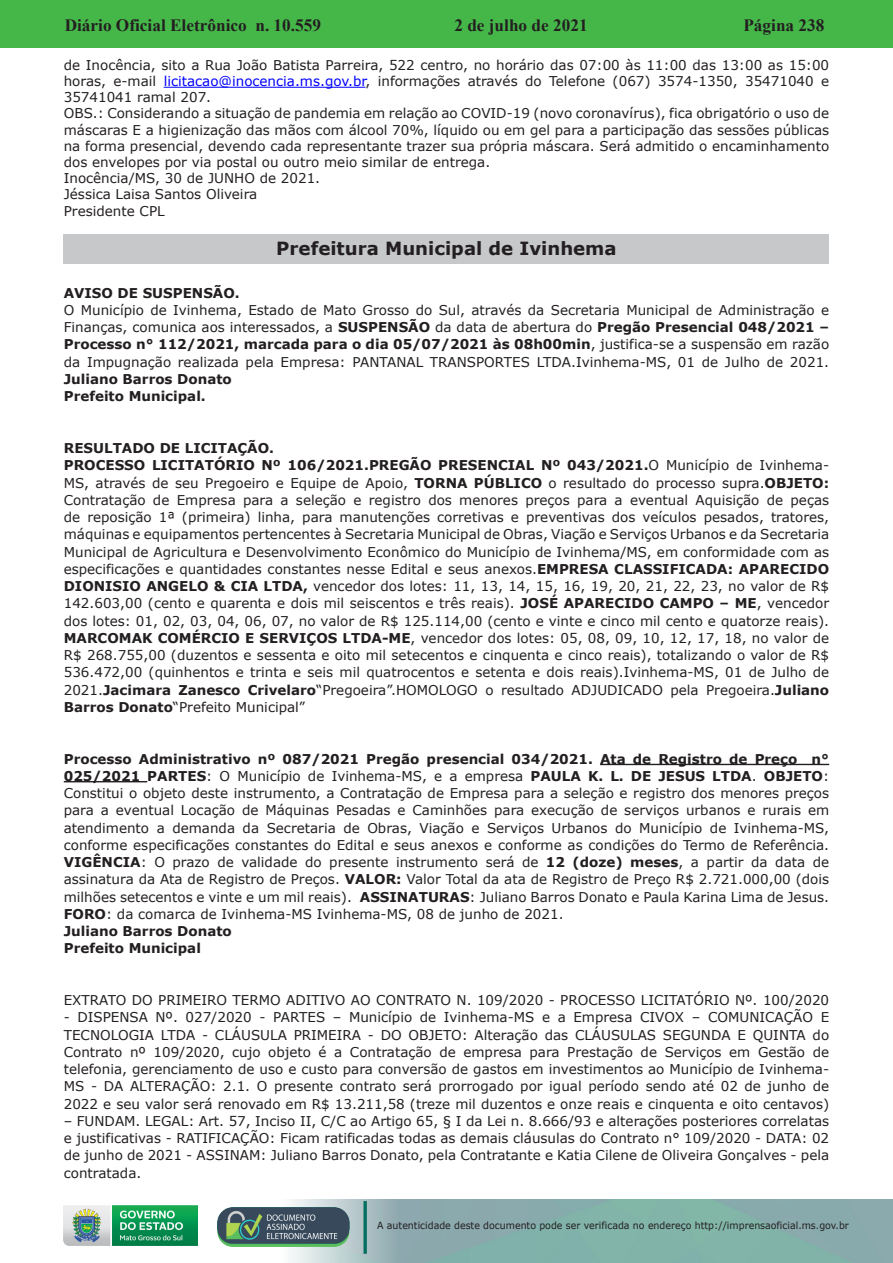
<style>
.page{position:relative;width:893px;height:1263px;background:#fff}
.page>*{position:absolute;margin:0;border:0;box-sizing:border-box;transform-origin:0 0}
.Prefeituras_e_Câmara{font:700 18.15px "Verdana";color:#231f20}
.t1{font:700 17.25px "Times New Roman";color:#231f20}
.heading_1{font:13.5px/17.2px "Verdana";color:#231f20;text-align:justify}
.heading_1-2{font:700 13.5px "Verdana";color:#231f20}
.t2{font:9.9px "Verdana";color:#231f20;scale:.95 1}
.s1{color:#00f}
.s2{font-weight:700}
</style>
<div class="page">
<div style="left:0;top:0;width:893px;height:48px;background:#45b749"></div>
<img style="left:63px;top:1199px;width:830px;height:64px">
<img style="left:364px;top:1202px;width:2px;height:51px">
<img style="left:218px;top:1207px;width:132px;height:39px">
<img style="left:64px;top:1205px;width:134px;height:41px">
<hr style="left:164px;top:87px;width:201px;height:1px;background:#00f">
<hr style="left:600px;top:764px;width:229px;height:1px;background:#231f20">
<hr style="left:64px;top:781px;width:83px;height:1px;background:#231f20">
<div style="left:64px;top:234px;width:765px;height:30px;background:#c7c8ca"></div>
<p class="t1" style="left:65px;top:13px;width:258px">Diário Oficial Eletrônico n. 10.559</p>
<p class="t1" style="left:454px;top:13px;width:135px">2 de julho de 2021</p>
<p class="t1" style="left:743px;top:13px;width:82px">Página 238</p>
<p class="heading_1" style="left:64px;top:57px;width:767px;line-height:16.2px">de Inocência, sito a Rua João Batista Parreira, 522 centro, no horário das 07:00 às 11:00 das 13:00 as 15:00 horas, e-mail <span class="s1">licitacao@inocencia.ms.gov.br</span>, informações através do Telefone (067) 3574-1350, 35471040 e 35741041 ramal 207.</p>
<p class="heading_1" style="left:64px;top:105px;width:767px;line-height:16.2px">OBS.: Considerando a situação de pandemia em relação ao COVID-19 (novo coronavírus), fica obrigatório o uso de máscaras E a higienização das mãos com álcool 70%, líquido ou em gel para a participação das sessões públicas na forma presencial, devendo cada representante trazer sua própria máscara. Será admitido o encaminhamento dos envelopes por via postal ou outro meio similar de entrega.</p>
<p class="heading_1" style="left:64px;top:170px;width:258px">Inocência/MS, 30 de JUNHO de 2021.</p>
<p class="heading_1" style="left:64px;top:186px;width:195px">Jéssica Laisa Santos Oliveira</p>
<p class="heading_1" style="left:64px;top:202px;width:102px">Presidente CPL</p>
<p class="Prefeituras_e_Câmara" style="left:276px;top:236px;width:342px">Prefeitura Municipal de Ivinhema</p>
<p class="heading_1-2" style="left:64px;top:283px;width:177px">AVISO DE SUSPENSÃO.</p>
<p class="heading_1" style="left:64px;top:301px;width:767px">O Município de Ivinhema, Estado de Mato Grosso do Sul, através da Secretaria Municipal de Administração e Finanças, comunica aos interessados, a <span class="s2">SUSPENSÃO</span> da data de abertura do <span class="s2">Pregão Presencial 048/2021 – Processo n° 112/2021, marcada para o dia 05/07/2021 às 08h00min</span>, justifica-se a suspensão em razão da Impugnação realizada pela Empresa: PANTANAL TRANSPORTES LTDA.Ivinhema-MS, 01 de Julho de 2021.<br><span class="s2">Juliano Barros Donato</span></p>
<p class="heading_1-2" style="left:64px;top:387px;width:144px">Prefeito Municipal.</p>
<p class="heading_1-2" style="left:64px;top:438px;width:212px">RESULTADO DE LICITAÇÃO.</p>
<p class="heading_1" style="left:64px;top:457px;width:767px"><span class="s2">PROCESSO LICITATÓRIO Nº 106/2021.PREGÃO PRESENCIAL Nº 043/2021.</span>O Município de Ivinhema-MS, através de seu Pregoeiro e Equipe de Apoio, <span class="s2">TORNA PÚBLICO</span> o resultado do processo supra.<span class="s2">OBJETO:<br></span>Contratação de Empresa para a seleção e registro dos menores preços para a eventual Aquisição de peças de reposição 1ª (primeira) linha, para manutenções corretivas e preventivas dos veículos pesados, tratores, máquinas e equipamentos pertencentes à Secretaria Municipal de Obras, Viação e Serviços Urbanos e da Secretaria Municipal de Agricultura e Desenvolvimento Econômico do Município de Ivinhema/MS, em conformidade com as especificações e quantidades constantes nesse Edital e seus anexos.<span class="s2">EMPRESA CLASSIFICADA: APARECIDO DIONISIO ANGELO &amp; CIA LTDA,</span> vencedor dos lotes: 11, 13, 14, 15, 16, 19, 20, 21, 22, 23, no valor de R$ 142.603,00 (cento e quarenta e dois mil seiscentos e três reais). <span class="s2">JOSÉ APARECIDO CAMPO – ME</span>, vencedor dos lotes: 01, 02, 03, 04, 06, 07, no valor de R$ 125.114,00 (cento e vinte e cinco mil cento e quatorze reais).<br><span class="s2">MARCOMAK COMÉRCIO E SERVIÇOS LTDA-ME</span>, vencedor dos lotes: 05, 08, 09, 10, 12, 17, 18, no valor de R$ 268.755,00 (duzentos e sessenta e oito mil setecentos e cinquenta e cinco reais), totalizando o valor de R$ 536.472,00 (quinhentos e trinta e seis mil quatrocentos e setenta e dois reais).Ivinhema-MS, 01 de Julho de 2021.<span class="s2">Jacimara Zanesco Crivelaro</span>“Pregoeira”.HOMOLOGO o resultado ADJUDICADO pela Pregoeira.<span class="s2">Juliano Barros Donato</span>“Prefeito Municipal”</p>
<p class="heading_1" style="left:64px;top:750px;width:767px"><span class="s2">Processo Administrativo nº 087/2021 Pregão presencial 034/2021. Ata de Registro de Preço n° 025/2021 PARTES</span>: O Município de Ivinhema-MS, e a empresa <span class="s2">PAULA K. L. DE JESUS LTDA</span>. <span class="s2">OBJETO</span>:<br>Constitui o objeto deste instrumento, a Contratação de Empresa para a seleção e registro dos menores preços para a eventual Locação de Máquinas Pesadas e Caminhões para execução de serviços urbanos e rurais em atendimento a demanda da Secretaria de Obras, Viação e Serviços Urbanos do Município de Ivinhema-MS, conforme especificações constantes do Edital e seus anexos e conforme as condições do Termo de Referência.<br><span class="s2">VIGÊNCIA</span>: O prazo de validade do presente instrumento será de <span class="s2">12 (doze) meses</span>, a partir da data de assinatura da Ata de Registro de Preços. <span class="s2">VALOR:</span> Valor Total da ata de Registro de Preço R$ 2.721.000,00 (dois milhões setecentos e vinte e um mil reais). <span class="s2">ASSINATURAS</span>: Juliano Barros Donato e Paula Karina Lima de Jesus.<br><span class="s2">FORO</span>: da comarca de Ivinhema-MS Ivinhema-MS, 08 de junho de 2021.</p>
<p class="heading_1-2" style="left:64px;top:921px;width:170px">Juliano Barros Donato</p>
<p class="heading_1-2" style="left:64px;top:939px;width:139px">Prefeito Municipal</p>
<p class="heading_1" style="left:64px;top:991px;width:767px">EXTRATO DO PRIMEIRO TERMO ADITIVO AO CONTRATO N. 109/2020 - PROCESSO LICITATÓRIO Nº. 100/2020</p>
<p class="heading_1" style="left:64px;top:1009px;width:767px">- DISPENSA Nº. 027/2020 - PARTES – Município de Ivinhema-MS e a Empresa CIVOX – COMUNICAÇÃO E TECNOLOGIA LTDA - CLÁUSULA PRIMEIRA - DO OBJETO: Alteração das CLÁUSULAS SEGUNDA E QUINTA do Contrato nº 109/2020, cujo objeto é a Contratação de empresa para Prestação de Serviços em Gestão de telefonia, gerenciamento de uso e custo para conversão de gastos em investimentos ao Município de Ivinhema-MS - DA ALTERAÇÃO: 2.1. O presente contrato será prorrogado por igual período sendo até 02 de junho de 2022 e seu valor será renovado em R$ 13.211,58 (treze mil duzentos e onze reais e cinquenta e oito centavos)</p>
<p class="heading_1" style="left:64px;top:1112px;width:767px">– FUNDAM. LEGAL: Art. 57, Inciso II, C/C ao Artigo 65, § I da Lei n. 8.666/93 e alterações posteriores correlatas e justificativas - RATIFICAÇÃO: Ficam ratificadas todas as demais cláusulas do Contrato n° 109/2020 - DATA: 02 de junho de 2021 - ASSINAM: Juliano Barros Donato, pela Contratante e Katia Cilene de Oliveira Gonçalves - pela contratada.</p>
<p class="t2" style="left:377px;top:1219px;width:498px">A autenticidade deste documento pode ser verificada no endereço http://imprensaoficial.ms.gov.br</p>
</div>
